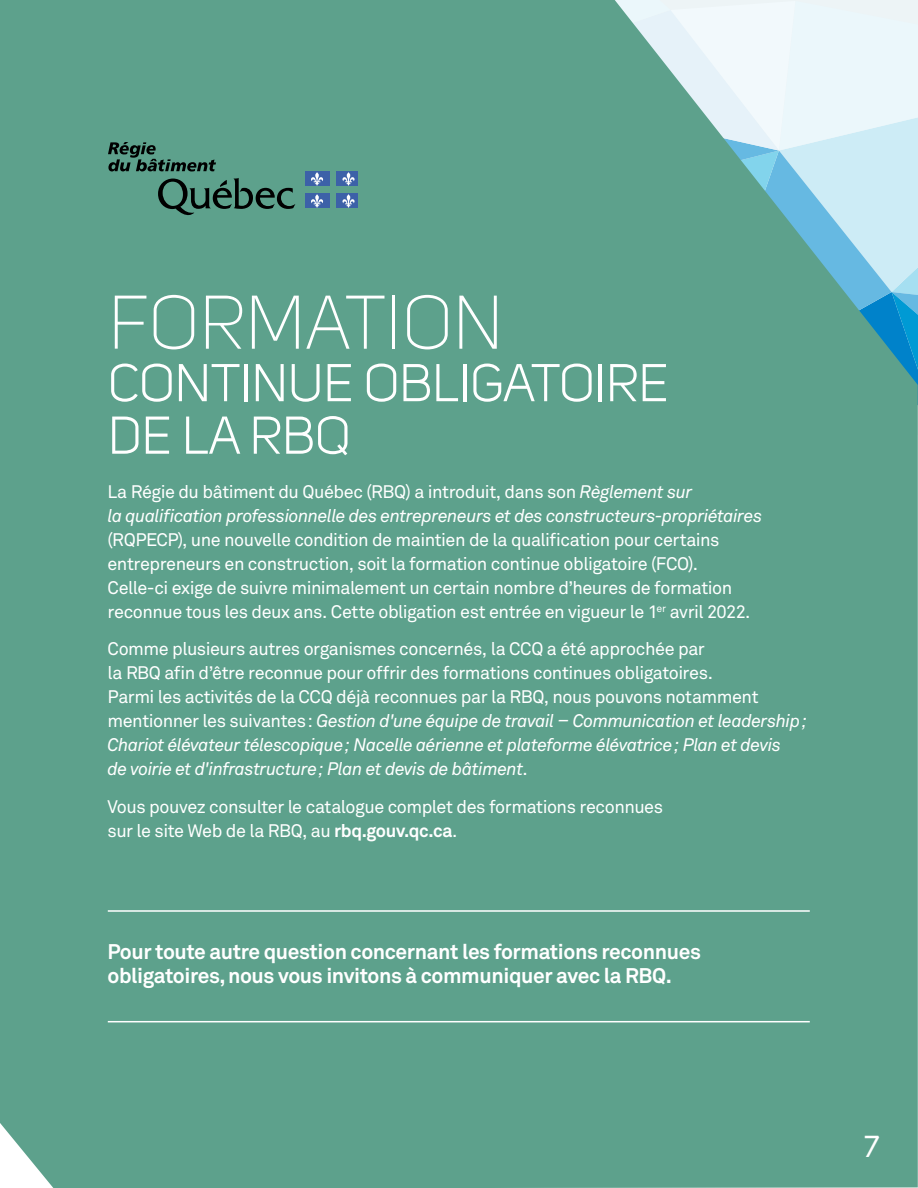
<style>
.page{position:relative;width:918px;height:1188px;background:#5da18c}
.page>*{position:absolute;margin:0;border:0;box-sizing:border-box;transform-origin:0 0}
.Titre_-_1e_niveau{font:300 75px "Uni Sans";color:#fff}
.Titre_-_1e_niveau-2{font:52.5px/52.5px "Uni Sans";color:#fff}
.Pagination{font:30px "Uni Sans";color:#fff}
.Sous-titre_texte_cou{font:700 21px/24px "Akkurat Pro";letter-spacing:-.02em;color:#fff}
.Texte_courant_-_blan{font:18px/24px "Akkurat Pro";letter-spacing:-.025em;color:#fff}
.s1{font-style:italic}
.s2{font-weight:700}
</style>
<div class="page">
<svg style="left:158px;top:178px;width:137px;height:37px;background:#447667"></svg>
<svg style="left:108px;top:142px;width:108px;height:30px;background:#427364"></svg>
<div style="left:305px;top:171px;width:24px;height:15px;background:#3c61a8"></div>
<svg style="left:311px;top:172px;width:13px;height:14px"></svg>
<div style="left:336px;top:171px;width:21px;height:15px;background:#3c61a8"></div>
<svg style="left:342px;top:172px;width:13px;height:14px"></svg>
<div style="left:305px;top:193px;width:24px;height:15px;background:#3c61a8"></div>
<svg style="left:311px;top:194px;width:13px;height:14px"></svg>
<div style="left:336px;top:193px;width:21px;height:15px;background:#3c61a8"></div>
<svg style="left:342px;top:194px;width:13px;height:14px"></svg>
<hr style="left:108px;top:910px;width:702px;height:2px;background:#fff">
<hr style="left:108px;top:1021px;width:702px;height:1px;background:#fff">
<p class="Titre_-_1e_niveau" style="left:108px;top:280px;width:397px">FORMATION</p>
<p class="Titre_-_1e_niveau-2" style="left:108px;top:357px;width:562px">CONTINUE OBLIGATOIRE<br>DE LA RBQ</p>
<p class="Texte_courant_-_blan" style="left:108px;top:480px;width:656px">La Régie du bâtiment du Québec (RBQ) a introduit, dans son <span class="s1">Règlement sur<br>la qualification professionnelle des entrepreneurs et des constructeurs-propriétaires </span>(RQPECP), une nouvelle condition de maintien de la qualification pour certains entrepreneurs en construction, soit la formation continue obligatoire (FCO).<br>Celle-ci exige de suivre minimalement un certain nombre d’heures de formation reconnue tous les deux ans. Cette obligation est entrée en vigueur le 1<sup>er</sup> avril 2022.</p>
<p class="Texte_courant_-_blan" style="left:108px;top:637px;width:701px">Comme plusieurs autres organismes concernés, la CCQ a été approchée par<br>la RBQ afin d’être reconnue pour offrir des formations continues obligatoires.<br>Parmi les activités de la CCQ déjà reconnues par la RBQ, nous pouvons notamment mentionner les suivantes: <span class="s1">Gestion d'une équipe de travail – Communication et leadership; Chariot élévateur télescopique; Nacelle aérienne et plateforme élévatrice; Plan et devis<br>de voirie et d'infrastructure; Plan et devis de bâtiment</span>.</p>
<p class="Texte_courant_-_blan" style="left:108px;top:795px;width:557px">Vous pouvez consulter le catalogue complet des formations reconnues sur le site Web de la RBQ, au <span class="s2">rbq.gouv.qc.ca</span>.</p>
<p class="Sous-titre_texte_cou" style="left:108px;top:940px;width:595px">Pour toute autre question concernant les formations reconnues obligatoires, nous vous invitons à communiquer avec la RBQ.</p>
<p class="Pagination" style="left:864px;top:1129px;width:17px">7</p>
</div>
